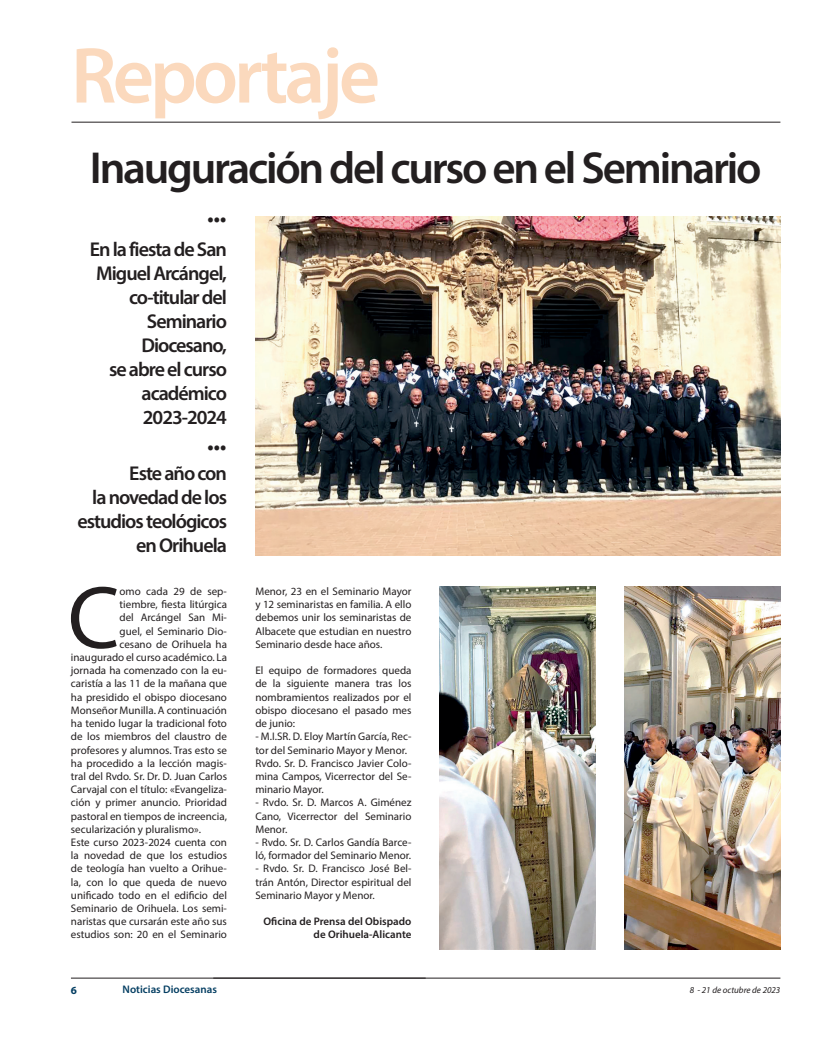
<style>
.page{position:relative;width:823px;height:1049px;background:#fff}
.page>*{position:absolute;margin:0;border:0;box-sizing:border-box;transform-origin:0 0}
.t1{font:89.3px "Myriad Pro";color:#231f20}
.t2{font:600 80px "Myriad Pro";letter-spacing:-.05em;color:#fbd9bd}
.t3{font:600 45px "Myriad Pro";letter-spacing:-.05em;color:#231f20}
.t4{font:40px "Myriad Pro";color:#231f20}
.t5{font:600 20px/24px "Myriad Pro";letter-spacing:-.05em;color:#231f20;text-align:right}
.t6{font:11px/13.2px "Myriad Pro";color:#231f20;text-align:justify}
.t7{font:600 11px/13.2px "Myriad Pro";color:#231f20;text-align:right}
.t8{font:600 11px "Myriad Pro";color:#043e62}
.t9{font:700 11px "Myriad Pro";color:#043e62}
.t10{font:italic 9px "Myriad Pro";color:#231f20}
</style>
<div class="page">
<hr style="left:71px;top:978px;width:709px;height:1px;background:#231f20">
<hr style="left:71px;top:122px;width:709px;height:1px;background:#231f20">
<img style="left:255px;top:217px;width:525px;height:339px">
<img style="left:624px;top:587px;width:156px;height:363px">
<img style="left:439px;top:587px;width:156px;height:363px">
<p class="t2" style="left:71px;top:25px;width:310px">Reportaje</p>
<p class="t3" style="left:90px;top:140px;width:673px">Inauguración del curso en el Seminario</p>
<p class="t4" style="left:206px;top:184px;width:22px">...</p>
<p class="t5" style="left:90px;top:237px;width:138px">En la fiesta de San<br>Miguel Arcángel, co-titular del</p>
<p class="t5" style="left:147px;top:309px;width:82px">Seminario</p>
<p class="t5" style="left:141px;top:333px;width:87px">Diocesano,</p>
<p class="t5" style="left:109px;top:357px;width:119px">se abre el curso</p>
<p class="t5" style="left:141px;top:381px;width:87px">académico</p>
<p class="t5" style="left:143px;top:405px;width:86px">2023-2024</p>
<p class="t4" style="left:206px;top:411px;width:22px">...</p>
<p class="t5" style="left:129px;top:461px;width:99px">Este año con</p>
<p class="t5" style="left:92px;top:485px;width:136px">la novedad de los</p>
<p class="t5" style="left:77px;top:509px;width:151px">estudios teológicos en Orihuela</p>
<p class="t1" style="left:68px;top:563px;width:53px">C</p>
<p class="t6" style="left:119px;top:585px;width:109px">omo cada 29 de sep-</p>
<p class="t6" style="left:119px;top:598px;width:109px">tiembre, fiesta litúrgica</p>
<p class="t6" style="left:119px;top:611px;width:109px">del Arcángel San Mi-</p>
<p class="t6" style="left:119px;top:624px;width:109px">guel, el Seminario Dio-</p>
<p class="t6" style="left:119px;top:637px;width:109px">cesano de Orihuela ha</p>
<p class="t6" style="left:71px;top:651px;width:157px">inaugurado el curso académico. La</p>
<p class="t6" style="left:71px;top:664px;width:157px">jornada ha comenzado con la eu-</p>
<p class="t6" style="left:71px;top:677px;width:157px">caristía a las 11 de la mañana que</p>
<p class="t6" style="left:71px;top:690px;width:157px">ha presidido el obispo diocesano</p>
<p class="t6" style="left:71px;top:703px;width:157px">Monseñor Munilla. A continuación</p>
<p class="t6" style="left:71px;top:717px;width:157px">ha tenido lugar la tradicional foto</p>
<p class="t6" style="left:71px;top:730px;width:157px">de los miembros del claustro de</p>
<p class="t6" style="left:71px;top:743px;width:157px">profesores y alumnos. Tras esto se</p>
<p class="t6" style="left:71px;top:756px;width:157px">ha procedido a la lección magis-</p>
<p class="t6" style="left:71px;top:769px;width:157px">tral del Rvdo. Sr. Dr. D. Juan Carlos</p>
<p class="t6" style="left:71px;top:783px;width:157px">Carvajal con el título: «Evangeliza-</p>
<p class="t6" style="left:71px;top:796px;width:157px">ción y primer anuncio. Prioridad</p>
<p class="t6" style="left:71px;top:809px;width:157px">pastoral en tiempos de increencia,</p>
<p class="t6" style="left:71px;top:822px;width:131px">secularización y pluralismo».</p>
<p class="t6" style="left:71px;top:835px;width:157px">Este curso 2023-2024 cuenta con la novedad de que los estudios de teología han vuelto a Orihue&shy;la, con lo que queda de nuevo unificado todo en el edificio del Seminario de Orihuela. Los semi&shy;naristas que cursarán este año sus estudios son: 20 en el Seminario</p>
<p class="t6" style="left:255px;top:585px;width:157px">Menor, 23 en el Seminario Mayor y 12 seminaristas en familia. A ello debemos unir los seminaristas de Albacete que estudian en nuestro Seminario desde hace años.</p>
<p class="t6" style="left:255px;top:664px;width:157px">El equipo de formadores queda de la siguiente manera tras los nombramientos realizados por el obispo diocesano el pasado mes de junio:</p>
<p class="t6" style="left:255px;top:730px;width:157px">- M.I.SR. D. Eloy Martín García, Rec&shy;tor del Seminario Mayor y Menor.</p>
<p class="t6" style="left:255px;top:756px;width:157px">Rvdo. Sr. D. Francisco Javier Colo&shy;mina Campos, Vicerrector del Se&shy;minario Mayor.</p>
<p class="t6" style="left:255px;top:796px;width:157px">- Rvdo. Sr. D. Marcos A. Giménez Cano, Vicerrector del Seminario Menor.</p>
<p class="t6" style="left:255px;top:835px;width:157px">- Rvdo. Sr. D. Carlos Gandía Barce&shy;ló, formador del Seminario Menor.</p>
<p class="t6" style="left:255px;top:862px;width:157px">- Rvdo. Sr. D. Francisco José Bel&shy;trán Antón, Director espiritual del Seminario Mayor y Menor.</p>
<p class="t7" style="left:263px;top:914px;width:149px">Oficina de Prensa del Obispado de Orihuela-Alicante</p>
<p class="t9" style="left:71px;top:982px;width:8px">6</p>
<p class="t8" style="left:122px;top:982px;width:96px">Noticias Diocesanas</p>
<p class="t10" style="left:689px;top:984px;width:92px">8 - 21 de octubre de 2023</p>
</div>
